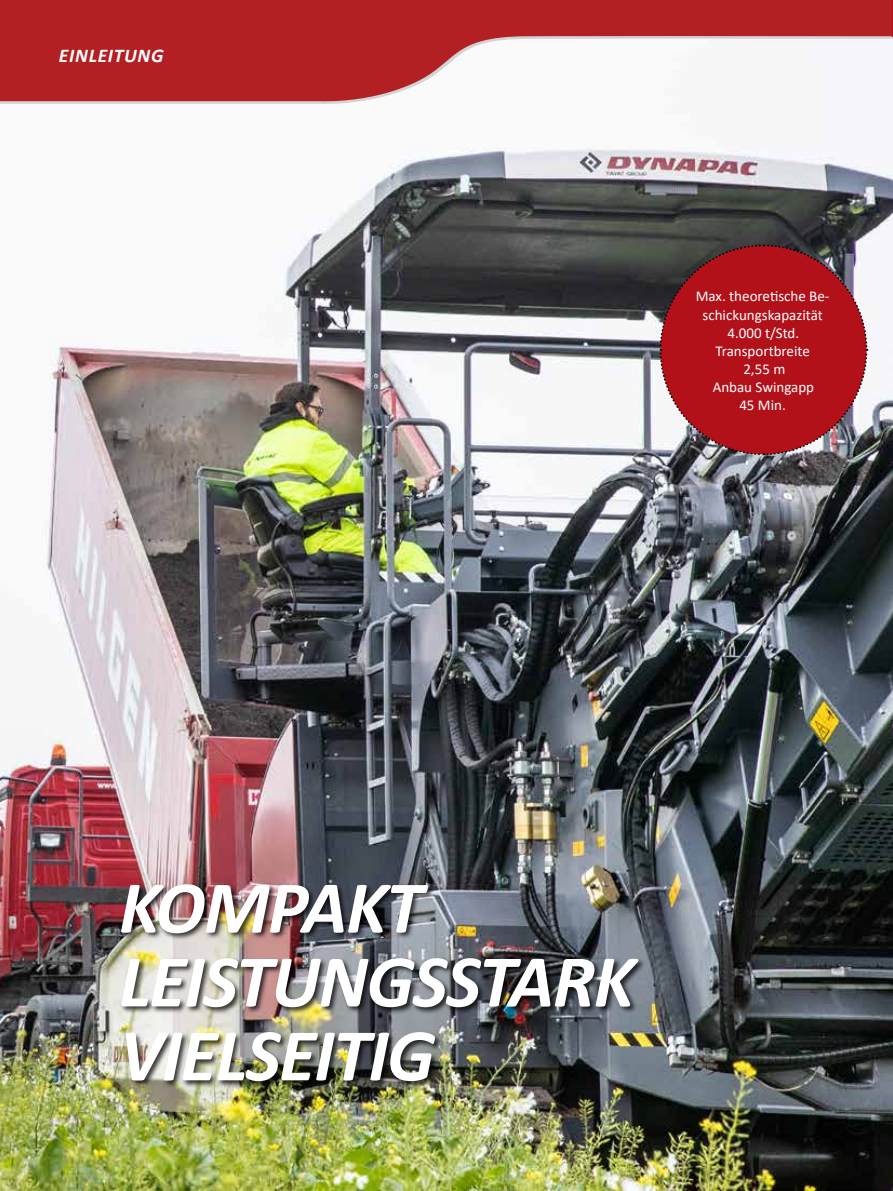
<style>
.page{position:relative;width:893px;height:1191px;background:#fff}
.page>*{position:absolute;margin:0;border:0;box-sizing:border-box;transform-origin:0 0}
.t1{font:italic 700 75px/73.8px "Calibri";letter-spacing:-.02em;color:#fff}
.t2{font:italic 700 19.5px "Calibri";letter-spacing:.035em;color:#fff}
.t3{font:15px/18px "Calibri";color:#fff;text-align:center}
</style>
<div class="page">
<img style="left:0;top:147px;width:893px;height:1044px">
<div style="left:120px;top:882px;width:526px;height:207px;background:#000;opacity:.75"></div>
<svg style="left:659px;top:244px;width:209px;height:212px;background:#a72d35"></svg>
<svg style="left:0;top:0;width:892px;height:104px"></svg>
<hr style="left:892px;top:0;width:1px;height:36px;background:#b3111a">
<h2 class="t2" style="left:59px;top:41px;width:106px">EINLEITUNG</h2>
<p class="t3" style="left:696px;top:287px;width:135px">Max. theoretische Be&shy;schickungskapazität<br>4.000 t/Std.<br>Transportbreite<br>2,55 m<br>Anbau Swingapp<br>45 Min.</p>
<h1 class="t1" style="left:119px;top:868px;width:517px">KOMPAKT<br>LEISTUNGSSTARK<br>VIELSEITIG</h1>
</div>
